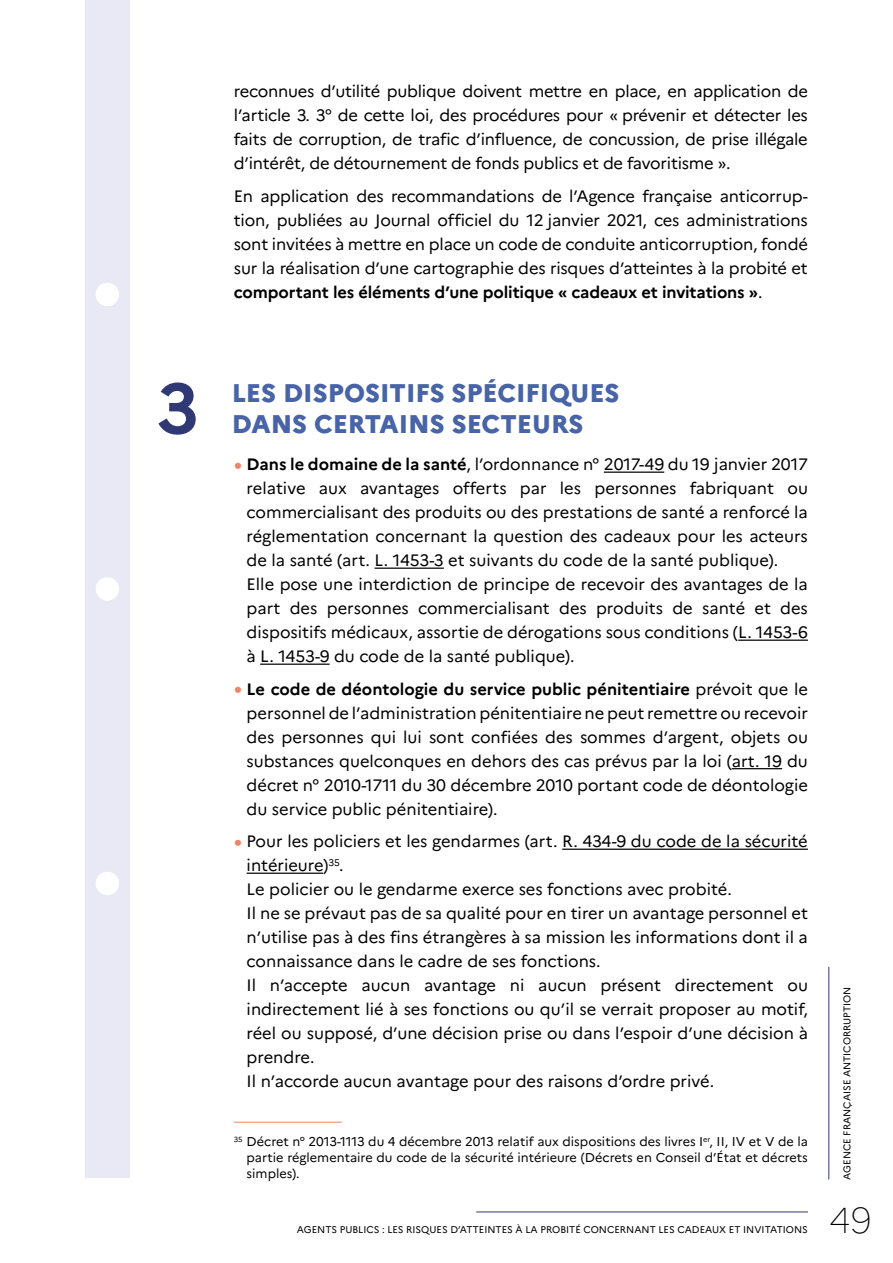
<style>
.page{position:relative;width:893px;height:1263px;background:#fff}
.page>*{position:absolute;margin:0;border:0;box-sizing:border-box;transform-origin:0 0}
.MF_Titre1_2ligne_H2{font:700 70.5px "Marianne";color:#303974}
.t1{font:100 36px "Marianne";color:#000}
.MF_Titre1_2ligne_H2-2{font:800 25.5px/31.5px "Marianne";color:#4864a7}
.MF_TexteCourant{font:16.5px/24px "Marianne";letter-spacing:-.005em;color:#000;text-align:justify}
.MF_PucesFichesNiv1_s{font:16.5px/24px "Marianne";color:#000;text-align:justify}
.MF_NotesBasPage_Fich{font:12.75px/15.8px "Marianne";color:#000;text-align:justify}
.t2{font:9.75px "Marianne";color:#000}
.s1{font-weight:700}
.s2{font-size:24px;color:#ef8663}
</style>
<div class="page">
<div style="left:85px;top:0;width:45px;height:1178px;background:#e9e9f5"></div>
<hr style="left:476px;top:1211px;width:332px;height:1px;background:#303974">
<hr style="left:828px;top:967px;width:1px;height:212px;background:#303974">
<div style="left:96px;top:283px;width:23px;height:23px;background:#fff;border-radius:50%"></div>
<div style="left:96px;top:577px;width:23px;height:24px;background:#fff;border-radius:50%"></div>
<div style="left:96px;top:872px;width:23px;height:23px;background:#fff;border-radius:50%"></div>
<hr style="left:604px;top:471px;width:60px;height:2px;background:#000">
<hr style="left:375px;top:567px;width:69px;height:2px;background:#000">
<hr style="left:738px;top:639px;width:70px;height:2px;background:#000">
<hr style="left:260px;top:663px;width:70px;height:2px;background:#000">
<hr style="left:732px;top:768px;width:50px;height:1px;background:#000">
<hr style="left:562px;top:849px;width:246px;height:1px;background:#000">
<hr style="left:247px;top:873px;width:76px;height:1px;background:#000">
<hr style="left:234px;top:1122px;width:108px;height:1px;background:#ef8663">
<p class="MF_TexteCourant" style="left:234px;top:80px;width:576px">reconnues d’utilité publique doivent mettre en place, en application de l’article 3. 3° de cette loi, des procédures pour « prévenir et détecter les faits de corruption, de trafic d’influence, de concussion, de prise illégale d’intérêt, de détournement de fonds publics et de favoritisme ».</p>
<p class="MF_TexteCourant" style="left:234px;top:184px;width:576px">En application des recommandations de l’Agence française anticorrup&shy;tion, publiées au Journal officiel du 12 janvier 2021, ces administrations sont invitées à mettre en place un code de conduite anticorruption, fondé sur la réalisation d’une cartographie des risques d’atteintes à la probité et <span class="s1">comportant les éléments d’une politique « cadeaux et invitations »</span>.</p>
<h2 class="MF_Titre1_2ligne_H2" style="left:157px;top:365px;width:44px">3</h2>
<h2 class="MF_Titre1_2ligne_H2-2" style="left:232px;top:377px;width:389px">LES DISPOSITIFS SPÉCIFIQUES<br>DANS CERTAINS SECTEURS</h2>
<p class="MF_TexteCourant" style="left:247px;top:452px;width:563px;text-indent:-13px"><span class="s2">•</span> <span class="s1">Dans le domaine de la santé</span>, l’ordonnance n° 2017-49 du 19 janvier 2017 relative aux avantages offerts par les personnes fabriquant ou commercialisant des produits ou des prestations de santé a renforcé la réglementation concernant la question des cadeaux pour les acteurs de la santé (art. L. 1453-3 et suivants du code de la santé publique).</p>
<p class="MF_PucesFichesNiv1_s" style="left:247px;top:572px;width:563px">Elle pose une interdiction de principe de recevoir des avantages de la part des personnes commercialisant des produits de santé et des dispositifs médicaux, assortie de dérogations sous conditions (L. 1453-6 à L. 1453-9 du code de la santé publique).</p>
<p class="MF_TexteCourant" style="left:247px;top:677px;width:563px;text-indent:-13px"><span class="s2">•</span> <span class="s1">Le code de déontologie du service public pénitentiaire</span> prévoit que le personnel de l’administration pénitentiaire ne peut remettre ou recevoir des personnes qui lui sont confiées des sommes d’argent, objets ou substances quelconques en dehors des cas prévus par la loi (art. 19 du décret n° 2010-1711 du 30 décembre 2010 portant code de déontologie du service public pénitentiaire).</p>
<p class="MF_TexteCourant" style="left:247px;top:829px;width:563px;text-indent:-13px"><span class="s2">•</span> Pour les policiers et les gendarmes (art. R. 434-9 du code de la sécurité intérieure)<sup>35</sup>.</p>
<p class="MF_PucesFichesNiv1_s" style="left:247px;top:877px;width:487px">Le policier ou le gendarme exerce ses fonctions avec probité.</p>
<p class="MF_PucesFichesNiv1_s" style="left:247px;top:901px;width:563px">Il ne se prévaut pas de sa qualité pour en tirer un avantage personnel et n’utilise pas à des fins étrangères à sa mission les informations dont il a connaissance dans le cadre de ses fonctions.</p>
<p class="MF_PucesFichesNiv1_s" style="left:247px;top:973px;width:563px">Il n’accepte aucun avantage ni aucun présent directement ou indirectement lié à ses fonctions ou qu’il se verrait proposer au motif, réel ou supposé, d’une décision prise ou dans l’espoir d’une décision à prendre.</p>
<p class="MF_PucesFichesNiv1_s" style="left:247px;top:1069px;width:469px">Il n’accorde aucun avantage pour des raisons d’ordre privé.</p>
<p class="MF_NotesBasPage_Fich" style="left:247px;top:1134px;width:563px;text-indent:-13px"><sup>35</sup> Décret n° 2013-1113 du 4 décembre 2013 relatif aux dispositions des livres I<sup>er</sup>, II, IV et V de la partie réglementaire du code de la sécurité intérieure (Décrets en Conseil d’État et décrets simples).</p>
<p class="t2" style="left:297px;top:1224px;width:513px">AGENTS PUBLICS : LES RISQUES D’ATTEINTES À LA PROBITÉ CONCERNANT LES CADEAUX ET INVITATIONS</p>
<p class="t2" style="left:841px;top:1179px;width:194px;rotate:-90deg">AGENCE FRANÇAISE ANTICORRUPTION</p>
<h2 class="t1" style="left:829px;top:1198px;width:44px">49</h2>
</div>
